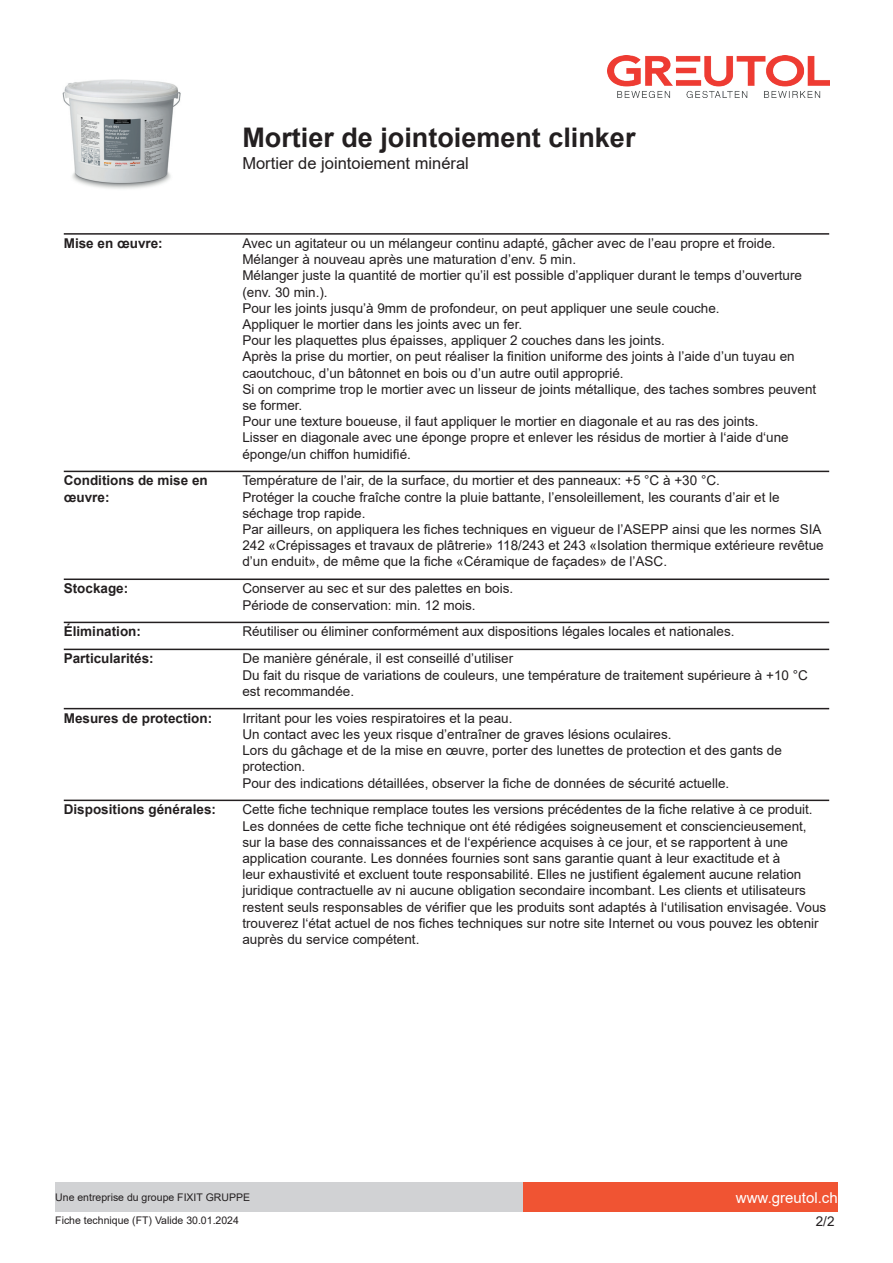
<style>
.page{position:relative;width:893px;height:1263px;background:#fff}
.page>*{position:absolute;margin:0;border:0;box-sizing:border-box;transform-origin:0 0}
.t1{font:700 27px "Arial";color:#231f20}
.t2{font:16.5px "Arial";color:#231f20}
.t3{font:15px "Arial";color:#fff}
.t4{font:13.5px/16.2px "Arial";color:#231f20}
.t5{font:700 13.5px/16.2px "Arial";color:#231f20}
.t6{font:10.5px "Arial";color:#231f20}
</style>
<div class="page">
<img style="left:62px;top:79px;width:119px;height:110px">
<img style="left:607px;top:55px;width:222px;height:43px">
<div style="left:523px;top:1182px;width:315px;height:30px;background:#f05433"></div>
<div style="left:55px;top:1182px;width:468px;height:30px;background:#d1d2d4"></div>
<hr style="left:64px;top:233px;width:765px;height:2px;background:#231f20">
<hr style="left:64px;top:471px;width:765px;height:1px;background:#231f20">
<hr style="left:64px;top:578px;width:765px;height:2px;background:#231f20">
<hr style="left:64px;top:622px;width:765px;height:1px;background:#231f20">
<hr style="left:64px;top:649px;width:765px;height:1px;background:#231f20">
<hr style="left:64px;top:708px;width:765px;height:1px;background:#231f20">
<hr style="left:64px;top:799px;width:765px;height:2px;background:#231f20">
<h1 class="t1" style="left:242px;top:119px;width:395px">Mortier de jointoiement clinker</h1>
<p class="t2" style="left:242px;top:152px;width:228px">Mortier de jointoiement minéral</p>
<p class="t5" style="left:64px;top:235px;width:101px">Mise en œuvre:</p>
<p class="t4" style="left:242px;top:235px;width:575px">Avec un agitateur ou un mélangeur continu adapté, gâcher avec de l’eau propre et froide.<br>Mélanger à nouveau après une maturation d’env. 5 min.<br>Mélanger juste la quantité de mortier qu’il est possible d’appliquer durant le temps d’ouverture (env. 30 min.).<br>Pour les joints jusqu’à 9mm de profondeur, on peut appliquer une seule couche.<br>Appliquer le mortier dans les joints avec un fer.<br>Pour les plaquettes plus épaisses, appliquer 2 couches dans les joints.<br>Après la prise du mortier, on peut réaliser la finition uniforme des joints à l’aide d’un tuyau en caoutchouc, d’un bâtonnet en bois ou d’un autre outil approprié.<br>Si on comprime trop le mortier avec un lisseur de joints métallique, des taches sombres peuvent se former.<br>Pour une texture boueuse, il faut appliquer le mortier en diagonale et au ras des joints.<br>Lisser en diagonale avec une éponge propre et enlever les résidus de mortier à l‘aide d‘une éponge/un chiffon humidifié.</p>
<p class="t5" style="left:64px;top:473px;width:146px">Conditions de mise en œuvre:</p>
<p class="t4" style="left:242px;top:472px;width:583px">Température de l’air, de la surface, du mortier et des panneaux: +5 °C à +30 °C.<br>Protéger la couche fraîche contre la pluie battante, l’ensoleillement, les courants d’air et le séchage trop rapide.<br>Par ailleurs, on appliquera les fiches techniques en vigueur de l’ASEPP ainsi que les normes SIA 242 «Crépissages et travaux de plâtrerie» 118/243 et 243 «Isolation thermique extérieure revêtue d’un enduit», de même que la fiche «Céramique de façades» de l’ASC.</p>
<p class="t5" style="left:64px;top:581px;width:66px">Stockage:</p>
<p class="t4" style="left:242px;top:580px;width:272px">Conserver au sec et sur des palettes en bois.<br>Période de conservation: min. 12 mois.</p>
<p class="t5" style="left:64px;top:624px;width:79px">Élimination:</p>
<p class="t4" style="left:242px;top:623px;width:494px">Réutiliser ou éliminer conformément aux dispositions légales locales et nationales.</p>
<p class="t5" style="left:64px;top:651px;width:92px">Particularités:</p>
<p class="t4" style="left:242px;top:650px;width:567px">De manière générale, il est conseillé d’utiliser<br>Du fait du risque de variations de couleurs, une température de traitement supérieure à +10 °C est recommandée.</p>
<p class="t5" style="left:64px;top:710px;width:150px">Mesures de protection:</p>
<p class="t4" style="left:242px;top:710px;width:541px">Irritant pour les voies respiratoires et la peau.<br>Un contact avec les yeux risque d’entraîner de graves lésions oculaires.<br>Lors du gâchage et de la mise en œuvre, porter des lunettes de protection et des gants de protection.<br>Pour des indications détaillées, observer la fiche de données de sécurité actuelle.</p>
<p class="t5" style="left:64px;top:802px;width:154px">Dispositions générales:</p>
<p class="t4" style="left:242px;top:801px;width:585px">Cette fiche technique remplace toutes les versions précédentes de la fiche relative à ce produit.<br>Les données de cette fiche technique ont été rédigées soigneusement et consciencieusement, sur la base des connaissances et de l‘expérience acquises à ce jour, et se rapportent à une application courante. Les données fournies sont sans garantie quant à leur exactitude et à<br>leur exhaustivité et excluent toute responsabilité. Elles ne justifient également aucune relation juridique contractuelle av ni aucune obligation secondaire incombant. Les clients et utilisateurs restent seuls responsables de vérifier que les produits sont adaptés à l‘utilisation envisagée. Vous trouverez l‘état actuel de nos fiches techniques sur notre site Internet ou vous pouvez les obtenir auprès du service compétent.</p>
<p class="t6" style="left:55px;top:1190px;width:196px">Une entreprise du groupe FIXIT GRUPPE</p>
<p class="t3" style="left:736px;top:1187px;width:103px">www.greutol.ch</p>
<p class="t6" style="left:55px;top:1213px;width:185px">Fiche technique (FT) Valide 30.01.2024</p>
<p class="t4" style="left:816px;top:1213px;width:20px">2/2</p>
</div>
